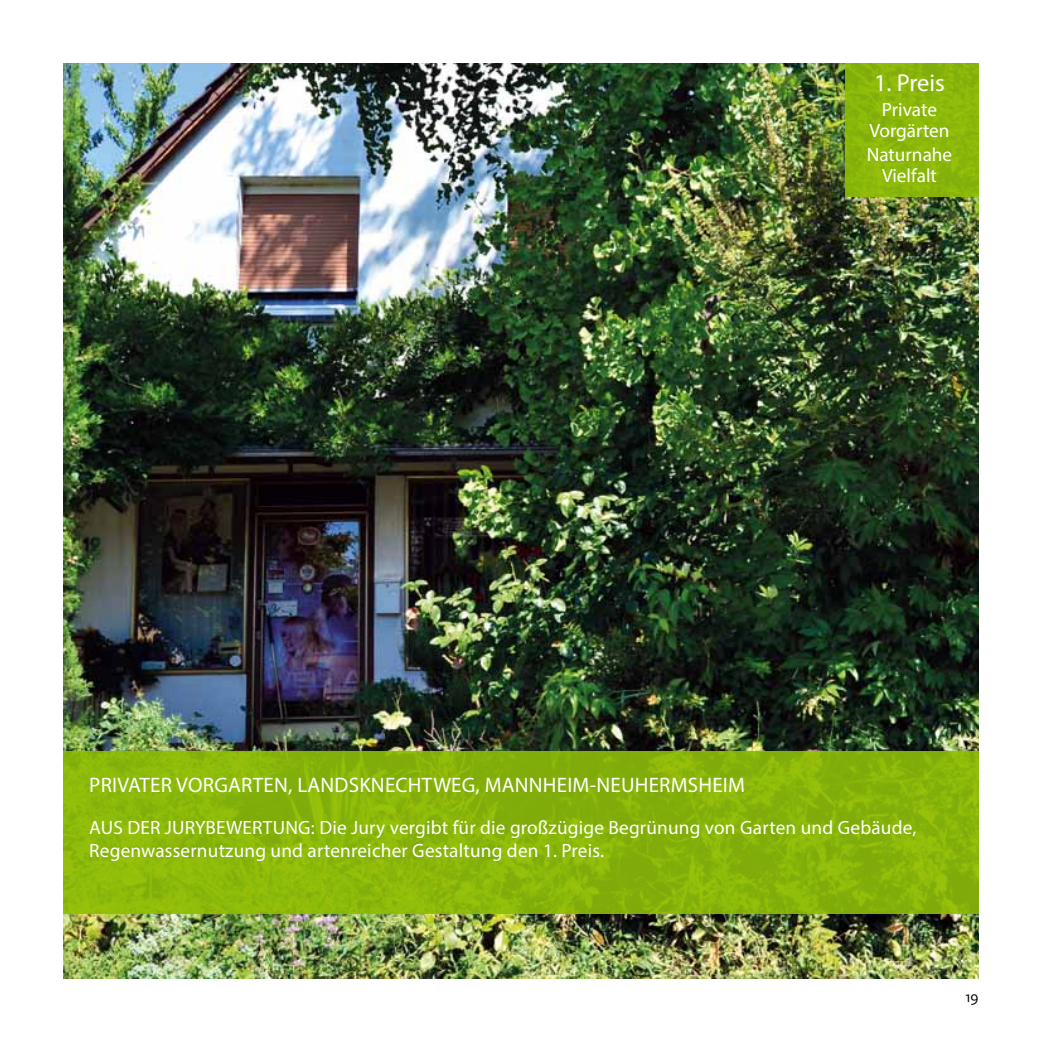
<style>
.page{position:relative;width:1042px;height:1042px;background:#fff}
.page>*{position:absolute;margin:0;border:0;box-sizing:border-box;transform-origin:0 0}
.t1{font:24.5px "Myriad Pro";letter-spacing:-.005em;color:#fff}
.t2{font:21px "Myriad Pro";letter-spacing:.01em;color:#fff}
.t3{font:19.25px/21px "Myriad Pro";letter-spacing:.01em;color:#fff;text-align:center}
.t4{font:15.75px "Kievit OT";color:#000}
</style>
<div class="page">
<img style="left:63px;top:63px;width:916px;height:916px">
<div style="left:63px;top:752px;width:915px;height:162px;background:#88b50a"></div>
<div style="left:845px;top:63px;width:134px;height:134px;background:#8bb70a"></div>
<p class="t1" style="left:874px;top:68px;width:72px">1. Preis</p>
<p class="t3" style="left:869px;top:99px;width:82px">Private<br>Vorgärten</p>
<p class="t3" style="left:867px;top:144px;width:87px">Naturnahe<br>Vielfalt</p>
<p class="t2" style="left:89px;top:771px;width:657px">PRIVATER VORGARTEN, LANDSKNECHTWEG, MANNHEIM-NEUHERMSHEIM</p>
<p class="t3" style="left:89px;top:815px;width:828px;line-height:23.1px;text-align:left">AUS DER JURYBEWERTUNG: Die Jury vergibt für die großzügige Begrünung von Garten und Gebäude,<br>Regenwassernutzung und artenreicher Gestaltung den 1. Preis.</p>
<p class="t4" style="left:965px;top:988px;width:15px">19</p>
</div>
